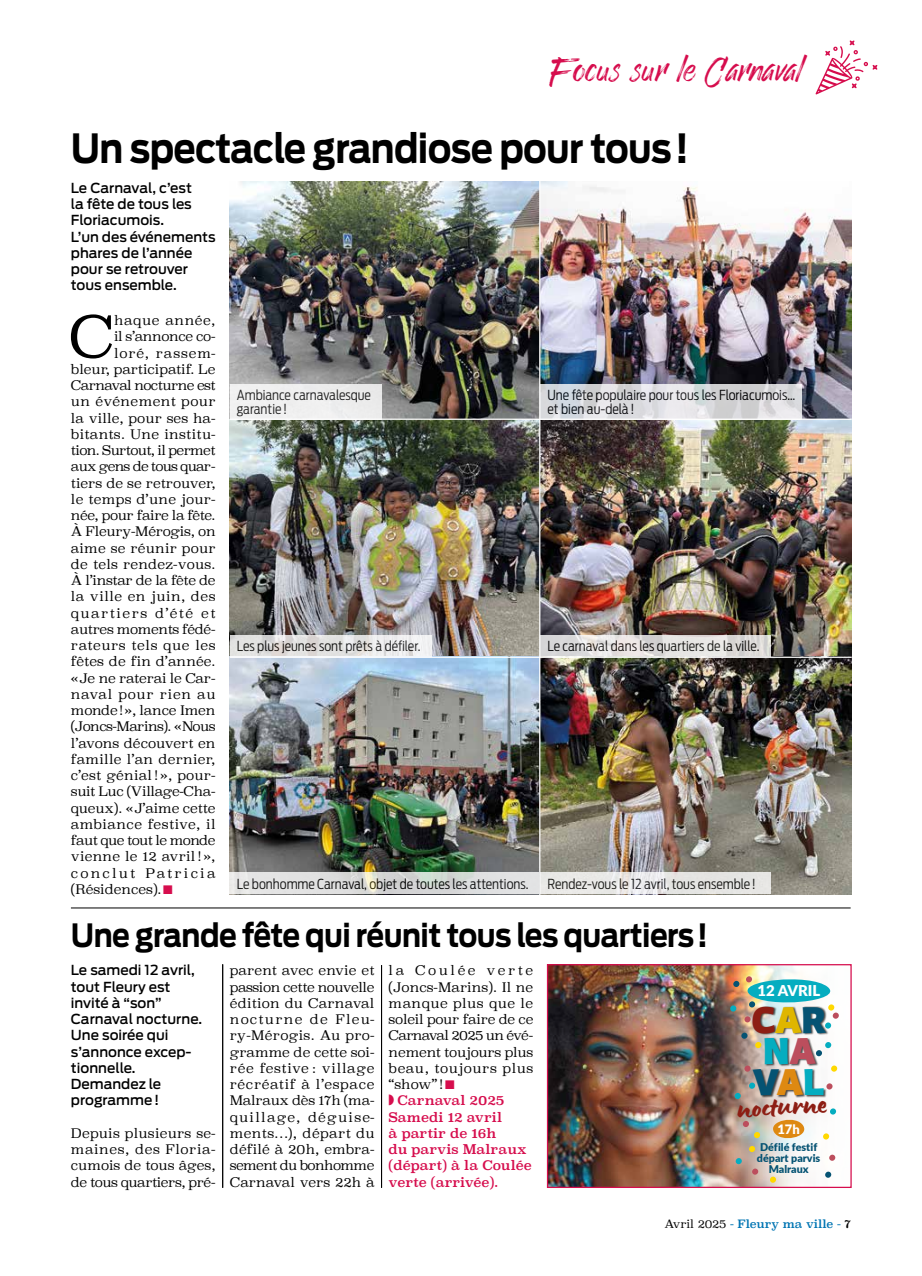
<style>
.page{position:relative;width:922px;height:1276px;background:#fff}
.page>*{position:absolute;margin:0;border:0;box-sizing:border-box;transform-origin:0 0}
.t1{font:300 56.88px "Superclarendon";color:#000}
.t2{font:700 40px "Antenna";letter-spacing:-.02em;color:#000;scale:.9 1}
.t3{font:900 36.62px/31.1px "Winco";color:#055373}
.t4{font:33.75px "Enjoythe Ride";color:#d60d4d}
.t5{font:32.38px "Lumios Brush";color:#8d1e14}
.t6{font:700 31.88px "Antenna";letter-spacing:-.02em;color:#000;scale:.9 1}
.t7{font:900 14.88px "Lato";color:#fff}
.t8{font:300 13.75px/14.4px "Antenna Cond";color:#000}
.t9{font:500 13.75px/16.2px "Antenna";color:#000}
.t10{font:300 13.12px/16.2px "Superclarendon";color:#000;text-align:justify}
.t11{font:300 13.12px "Superclarendon";letter-spacing:.02em;color:#000}
.t12{font:300 13.12px "Superclarendon";letter-spacing:-.025em;color:#000}
.t13{font:300 13.12px "Superclarendon";letter-spacing:-.04em;color:#000}
.t14{font:300 13.12px "Superclarendon";letter-spacing:-.02em;color:#000}
.t15{font:300 13.12px "Superclarendon";letter-spacing:.04em;color:#000}
.t16{font:300 13.12px "Superclarendon";letter-spacing:-.045em;color:#000}
.t17{font:300 13.12px "Superclarendon";letter-spacing:.025em;color:#000}
.t18{font:300 13.12px "Superclarendon";letter-spacing:-.055em;color:#000}
.t19{font:300 13.12px "Superclarendon";letter-spacing:.045em;color:#000}
.t20{font:300 13.12px "Superclarendon";letter-spacing:.115em;color:#000}
.t21{font:300 13.12px "Superclarendon";letter-spacing:.035em;color:#000}
.t22{font:300 13.12px "Superclarendon";letter-spacing:.055em;color:#000}
.t23{font:300 13.12px "Superclarendon";letter-spacing:.17em;color:#000}
.t24{font:300 13.12px "Superclarendon";letter-spacing:.07em;color:#000}
.t25{font:300 13.12px "Superclarendon";letter-spacing:.05em;color:#000}
.t26{font:900 13px "Lato";color:#fff}
.t27{font:11.25px "Superclarendon";letter-spacing:-.01em;color:#0075b3}
.t28{font:900 10.75px/11.4px "Lato";color:#055373;text-align:center}
.s1{color:#d60d4d}
.s2{font-weight:400;color:#d60d4d}
.s3{color:#8d1e14}
.s4{color:#dfb600}
.s5{color:#05adc0}
.s6{color:#bc4e5d}
.s7{color:#de8911}
.s8{font-weight:300;color:#000}
.s9{color:#000}
</style>
<div class="page">
<svg style="left:815px;top:40px;width:62px;height:54px"></svg>
<hr style="left:222px;top:964px;width:1px;height:223px;background:#000">
<hr style="left:381px;top:965px;width:1px;height:222px;background:#000">
<img style="left:230px;top:182px;width:309px;height:236px">
<img style="left:540px;top:182px;width:310px;height:236px">
<img style="left:230px;top:420px;width:309px;height:236px">
<img style="left:540px;top:420px;width:310px;height:236px">
<img style="left:230px;top:658px;width:309px;height:214px">
<img style="left:540px;top:658px;width:310px;height:236px">
<hr style="left:71px;top:907px;width:779px;height:1px;background:#000">
<img style="left:548px;top:966px;width:278px;height:220px">
<div style="left:546px;top:964px;width:305px;height:224px;border:1px solid #d60d4d"></div>
<div style="left:752px;top:1006px;width:76px;height:91px;background:#000;opacity:.7"></div>
<svg style="left:767px;top:1114px;width:42px;height:29px"></svg>
<svg style="left:824px;top:1081px;width:9px;height:10px"></svg>
<svg style="left:820px;top:1131px;width:10px;height:10px"></svg>
<svg style="left:830px;top:1108px;width:7px;height:7px"></svg>
<svg style="left:829px;top:1154px;width:7px;height:7px"></svg>
<svg style="left:823px;top:1169px;width:9px;height:10px"></svg>
<svg style="left:733px;top:1119px;width:28px;height:57px;background:#baa796"></svg>
<svg style="left:767px;top:1174px;width:10px;height:10px"></svg>
<svg style="left:732px;top:1080px;width:25px;height:21px"></svg>
<img style="left:728px;top:972px;width:111px;height:101px">
<div style="left:230px;top:384px;width:151px;height:35px;background:#efefef"></div>
<svg style="left:230px;top:635px;width:201px;height:21px;fill:#e3e3e2"></svg>
<svg style="left:230px;top:872px;width:309px;height:22px;background:#dddedc"></svg>
<svg style="left:540px;top:384px;width:261px;height:34px;background:#dadbde"></svg>
<svg style="left:540px;top:635px;width:231px;height:21px;background:#e1dfdd"></svg>
<svg style="left:540px;top:872px;width:231px;height:22px;background:#e7e7e5"></svg>
<hr style="left:230px;top:418px;width:621px;height:2px;background:#fff">
<h3 class="t4" style="left:551px;top:50px;width:252px">Focus sur le Carnaval</h3>
<h2 class="t2" style="left:71px;top:125px;width:688px">Un spectacle grandiose pour tous!</h2>
<p class="t9" style="left:71px;top:180px;width:146px">Le Carnaval, c’est<br>la fête de tous les<br>Floriacumois.<br>L’un des événements phares de l’année pour se retrouver tous ensemble.</p>
<h1 class="t1" style="left:69px;top:299px;width:47px">C</h1>
<p class="t25" style="left:114px;top:312px;width:103px">haque année,</p>
<p class="t12" style="left:114px;top:328px;width:103px">il s’annonce co-</p>
<p class="t24" style="left:114px;top:344px;width:103px">loré, rassem-</p>
<p class="t10" style="left:71px;top:362px;width:146px">bleur, participatif. Le</p>
<p class="t13" style="left:71px;top:377px;width:146px">Carnaval nocturne est</p>
<p class="t21" style="left:71px;top:393px;width:146px">un événement pour</p>
<p class="t10" style="left:71px;top:411px;width:146px">la ville, pour ses ha-</p>
<p class="t17" style="left:71px;top:425px;width:146px">bitants. Une institu-</p>
<p class="t16" style="left:71px;top:442px;width:146px">tion. Surtout, il permet</p>
<p class="t18" style="left:71px;top:458px;width:146px">aux gens de tous quar-</p>
<p class="t10" style="left:71px;top:476px;width:146px">tiers de se retrouver,</p>
<p class="t11" style="left:71px;top:490px;width:146px">le temps d’une jour-</p>
<p class="t12" style="left:71px;top:507px;width:146px">née, pour faire la fête.</p>
<p class="t14" style="left:71px;top:523px;width:146px">À Fleury-Mérogis, on</p>
<p class="t10" style="left:71px;top:541px;width:146px">aime se réunir pour</p>
<p class="t11" style="left:71px;top:555px;width:146px">de tels rendez-vous.</p>
<p class="t14" style="left:71px;top:572px;width:146px">À l’instar de la fête de</p>
<p class="t15" style="left:71px;top:588px;width:146px">la ville en juin, des</p>
<p class="t20" style="left:71px;top:604px;width:146px">quartiers d’été et</p>
<p class="t12" style="left:71px;top:620px;width:146px">autres moments fédé-</p>
<p class="t19" style="left:71px;top:637px;width:146px">rateurs tels que les</p>
<p class="t10" style="left:71px;top:654px;width:146px">fêtes de fin d’année.</p>
<p class="t10" style="left:71px;top:671px;width:146px">«Je ne raterai le Car-</p>
<p class="t22" style="left:71px;top:685px;width:146px">naval pour rien au</p>
<p class="t10" style="left:71px;top:703px;width:146px">monde!», lance Imen</p>
<p class="t13" style="left:71px;top:718px;width:146px">(Joncs-Marins). «Nous</p>
<p class="t10" style="left:71px;top:736px;width:146px">l’avons découvert en</p>
<p class="t11" style="left:71px;top:750px;width:146px">famille l’an dernier,</p>
<p class="t11" style="left:71px;top:767px;width:146px">c’est génial! », pour-</p>
<p class="t12" style="left:71px;top:783px;width:146px">suit Luc (Village-Cha-</p>
<p class="t10" style="left:71px;top:801px;width:146px">queux). «J’aime cette</p>
<p class="t15" style="left:71px;top:815px;width:146px">ambiance festive, il</p>
<p class="t13" style="left:71px;top:832px;width:146px">faut que tout le monde</p>
<p class="t10" style="left:71px;top:849px;width:146px">vienne le 12 avril! »,</p>
<p class="t23" style="left:71px;top:864px;width:146px">conclut Patricia</p>
<p class="t10" style="left:71px;top:882px;width:103px">(Résidences).<span class="s1">■</span></p>
<h3 class="t6" style="left:71px;top:917px;width:709px">Une grande fête qui réunit tous les quartiers!</h3>
<p class="t9" style="left:71px;top:962px;width:133px">Le samedi 12 avril, tout Fleury est invité à “son”<br>Carnaval nocturne.<br>Une soirée qui s’annonce excep&shy;tionnelle.<br>Demandez le programme!</p>
<p class="t10" style="left:71px;top:1126px;width:146px">Depuis plusieurs se&shy;maines, des Floria&shy;cumois de tous âges, de tous quartiers, pré-</p>
<p class="t8" style="left:547px;top:388px;width:249px">Une fête populaire pour tous les Floriacumois… et bien au-delà !</p>
<p class="t8" style="left:237px;top:388px;width:135px">Ambiance carnavalesque garantie !</p>
<p class="t8" style="left:237px;top:639px;width:185px">Les plus jeunes sont prêts à défiler.</p>
<p class="t8" style="left:547px;top:639px;width:213px">Le carnaval dans les quartiers de la ville.</p>
<p class="t8" style="left:237px;top:876px;width:293px">Le bonhomme Carnaval, objet de toutes les attentions.</p>
<p class="t8" style="left:547px;top:876px;width:210px">Rendez-vous le 12 avril, tous ensemble !</p>
<p class="t10" style="left:230px;top:963px;width:146px">parent avec envie et passion cette nouvelle édition du Carnaval nocturne de Fleu&shy;ry-Mérogis. Au pro&shy;gramme de cette soi&shy;rée festive : village récréatif à l’espace Malraux dès 17h (ma&shy;quillage, déguise&shy;ments…), départ du défilé à 20h, embra&shy;sement du bonhomme Carnaval vers 22h à</p>
<p class="t10" style="left:388px;top:963px;width:146px;text-align:left">la Coulée verte (Joncs-Marins). Il ne manque plus que le soleil pour faire de ce<br>Carnaval 2025 un évé&shy;nement toujours plus beau, toujours plus “show” !<span class="s1">■<br>◗</span> <span class="s2">Carnaval 2025<br>Samedi 12 avril<br>à partir de 16h<br>du parvis Malraux (départ) à la Coulée verte (arrivée).</span></p>
<p class="t7" style="left:757px;top:979px;width:64px">12 AVRIL</p>
<h3 class="t3" style="left:751px;top:1002px;width:76px"><span class="s3">C</span><span class="s4">A</span>R<br><span class="s5">N</span><span class="s6">A<br></span>V<span class="s7">A</span><span class="s5">L</span></h3>
<h3 class="t5" style="left:735px;top:1085px;width:91px;rotate:-4deg">nocturne</h3>
<p class="t26" style="left:777px;top:1119px;width:24px">17h</p>
<p class="t28" style="left:756px;top:1140px;width:65px">Défilé festif départ parvis<br>Malraux</p>
<p class="t27" style="left:664px;top:1216px;width:188px"><span class="s8">Avril 2025</span> - Fleury ma ville - <span class="s9">7</span></p>
</div>
